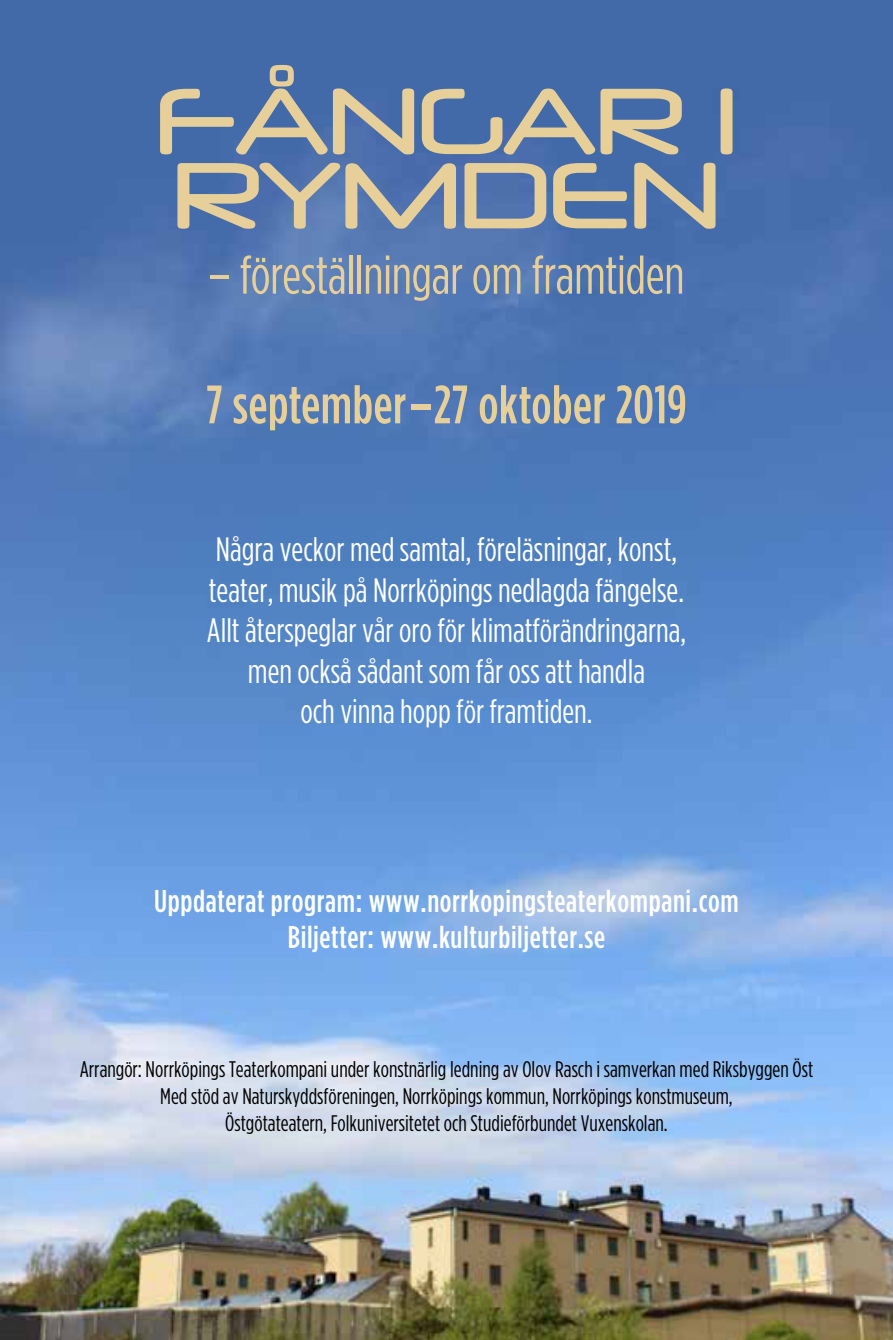
<style>
.page{position:relative;width:893px;height:1340px;background:#fff}
.page>*{position:absolute;margin:0;border:0;box-sizing:border-box;transform-origin:0 0}
.t1{font:90px/74.2px "Neuropol";color:#e7cf9a}
.t2{font:54px "Gotham Condensed";letter-spacing:-.005em;color:#e7cf9a}
.t3{font:500 54px "Gotham Condensed";letter-spacing:.01em;color:#e7cf9a}
.t4{font:33.75px/40.5px "Gotham Condensed";color:#fff;text-align:center}
.t5{font:500 31.5px/36px "Gotham Condensed";letter-spacing:.02em;color:#fff;text-align:center}
.t6{font:22.5px/27px "Gotham Condensed";color:#000;text-align:center}
</style>
<div class="page">
<img style="left:0;top:0;width:893px;height:1339px">
<h1 class="t1" style="left:156px;top:82px;width:582px">FÅNGAR I<br>RYMDEN</h1>
<h2 class="t2" style="left:208px;top:248px;width:477px">– föreställningar om framtiden</h2>
<h2 class="t3" style="left:206px;top:377px;width:482px">7 september–27 oktober 2019</h2>
<h3 class="t4" style="left:207px;top:530px;width:481px">Några veckor med samtal, föreläsningar, konst, teater, musik på Norrköpings nedlagda fängelse.<br>Allt återspeglar vår oro för klimatförändringarna, men också sådant som får oss att handla<br>och vinna hopp för framtiden.</h3>
<h3 class="t5" style="left:154px;top:883px;width:586px">Uppdaterat program: www.norrkopingsteaterkompani.com<br>Biljetter: www.kulturbiljetter.se</h3>
<p class="t6" style="left:80px;top:1056px;width:735px">Arrangör: Norrköpings Teaterkompani under konstnärlig ledning av Olov Rasch i samverkan med Riksbyggen Öst<br>Med stöd av Naturskyddsföreningen, Norrköpings kommun, Norrköpings konstmuseum,<br>Östgötateatern, Folkuniversitetet och Studieförbundet Vuxenskolan.</p>
</div>
